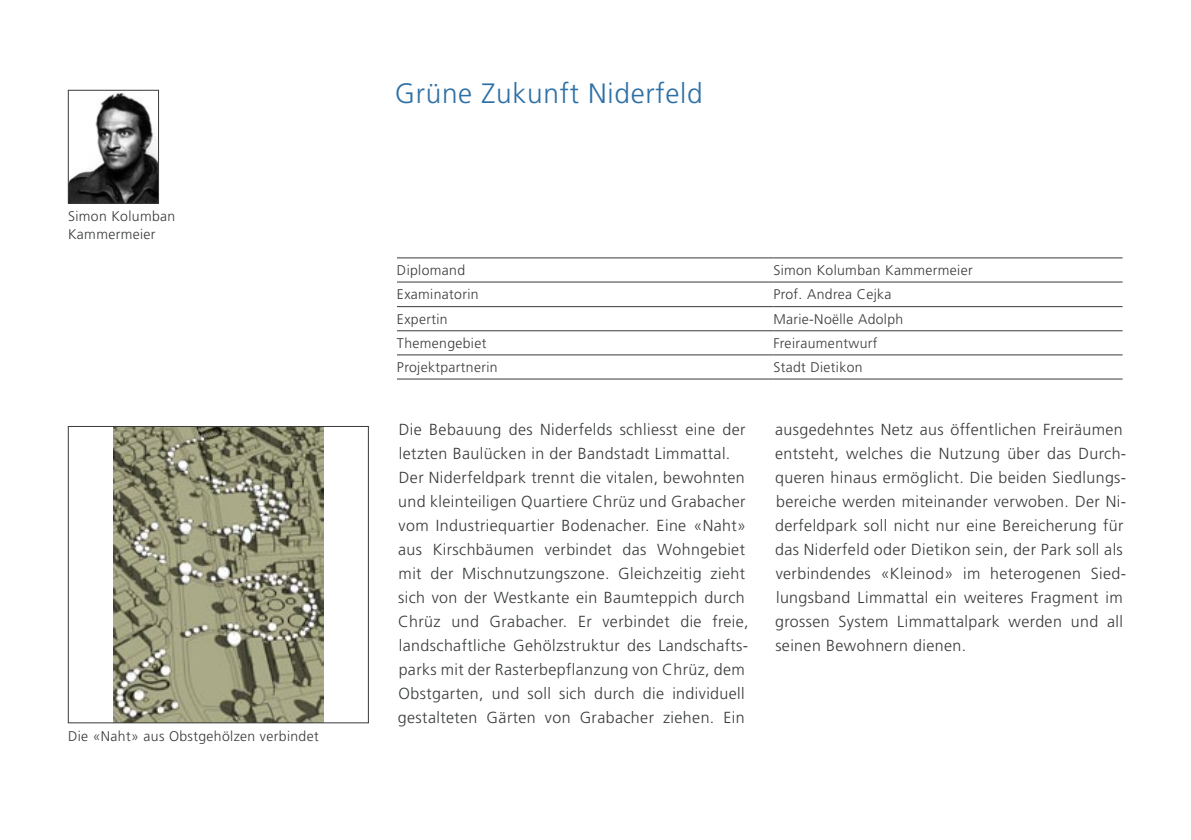
<style>
.page{position:relative;width:1191px;height:840px;background:#fff}
.page>*{position:absolute;margin:0;border:0;box-sizing:border-box;transform-origin:0 0}
.t1{font:300 28px "Frutiger";letter-spacing:.025em;color:#2d70a5}
.t2{font:300 16px/24px "Frutiger";letter-spacing:.025em;color:#383a3b}
.t3{font:300 14px/18px "Frutiger";letter-spacing:.025em;color:#383a3b}
</style>
<div class="page">
<img style="left:70px;top:92px;width:87px;height:109px">
<div style="left:68px;top:90px;width:91px;height:113px;border:1px solid #383a3b"></div>
<img style="left:114px;top:428px;width:209px;height:292px">
<div style="left:68px;top:426px;width:301px;height:296px;border:1px solid #383a3b"></div>
<hr style="left:397px;top:257px;width:376px;height:1px;background:#383a3b">
<hr style="left:773px;top:257px;width:349px;height:1px;background:#383a3b">
<hr style="left:397px;top:281px;width:376px;height:1px;background:#383a3b">
<hr style="left:773px;top:281px;width:349px;height:1px;background:#383a3b">
<hr style="left:397px;top:306px;width:376px;height:1px;background:#383a3b">
<hr style="left:773px;top:306px;width:349px;height:1px;background:#383a3b">
<hr style="left:397px;top:330px;width:376px;height:1px;background:#383a3b">
<hr style="left:773px;top:330px;width:349px;height:1px;background:#383a3b">
<hr style="left:397px;top:354px;width:376px;height:1px;background:#383a3b">
<hr style="left:773px;top:354px;width:349px;height:1px;background:#383a3b">
<hr style="left:397px;top:378px;width:376px;height:1px;background:#383a3b">
<hr style="left:773px;top:378px;width:349px;height:1px;background:#383a3b">
<p class="t3" style="left:68px;top:207px;width:109px">Simon Kolumban<br>Kammermeier</p>
<p class="t3" style="left:68px;top:726px;width:252px">Die «Naht» aus Obstgehölzen verbindet</p>
<h1 class="t1" style="left:395px;top:78px;width:309px">Grüne Zukunft Niderfeld</h1>
<p class="t3" style="left:397px;top:261px;width:70px">Diplomand</p>
<p class="t3" style="left:773px;top:261px;width:201px">Simon Kolumban Kammermeier</p>
<p class="t3" style="left:397px;top:285px;width:83px">Examinatorin</p>
<p class="t3" style="left:773px;top:285px;width:120px">Prof. Andrea Cejka</p>
<p class="t3" style="left:397px;top:310px;width:52px">Expertin</p>
<p class="t3" style="left:773px;top:310px;width:131px">Marie-Noëlle Adolph</p>
<p class="t3" style="left:397px;top:334px;width:91px">Themengebiet</p>
<p class="t3" style="left:773px;top:334px;width:106px">Freiraumentwurf</p>
<p class="t3" style="left:397px;top:358px;width:102px">Projektpartnerin</p>
<p class="t3" style="left:773px;top:358px;width:91px">Stadt Dietikon</p>
<p class="t2" style="left:398px;top:417px;width:352px">Die Bebauung des Niderfelds schliesst eine der letzten Baulücken in der Bandstadt Limmattal.<br>Der Niderfeldpark trennt die vitalen, bewohnten und kleinteiligen Quartiere Chrüz und Grabacher vom Industriequartier Bodenacher. Eine «Naht» aus Kirschbäumen verbindet das Wohngebiet mit der Mischnutzungszone. Gleichzeitig zieht sich von der Westkante ein Baumteppich durch Chrüz und Grabacher. Er verbindet die freie, landschaftliche Gehölzstruktur des Landschafts&shy;parks mit der Rasterbepflanzung von Chrüz, dem Obstgarten, und soll sich durch die individuell gestalteten Gärten von Grabacher ziehen. Ein</p>
<p class="t2" style="left:775px;top:417px;width:353px">ausgedehntes Netz aus öffentlichen Freiräumen entsteht, welches die Nutzung über das Durch&shy;queren hinaus ermöglicht. Die beiden Siedlungs&shy;bereiche werden miteinander verwoben. Der Ni&shy;derfeldpark soll nicht nur eine Bereicherung für das Niderfeld oder Dietikon sein, der Park soll als verbindendes «Kleinod» im heterogenen Sied&shy;lungsband Limmattal ein weiteres Fragment im grossen System Limmattalpark werden und all seinen Bewohnern dienen.</p>
</div>
